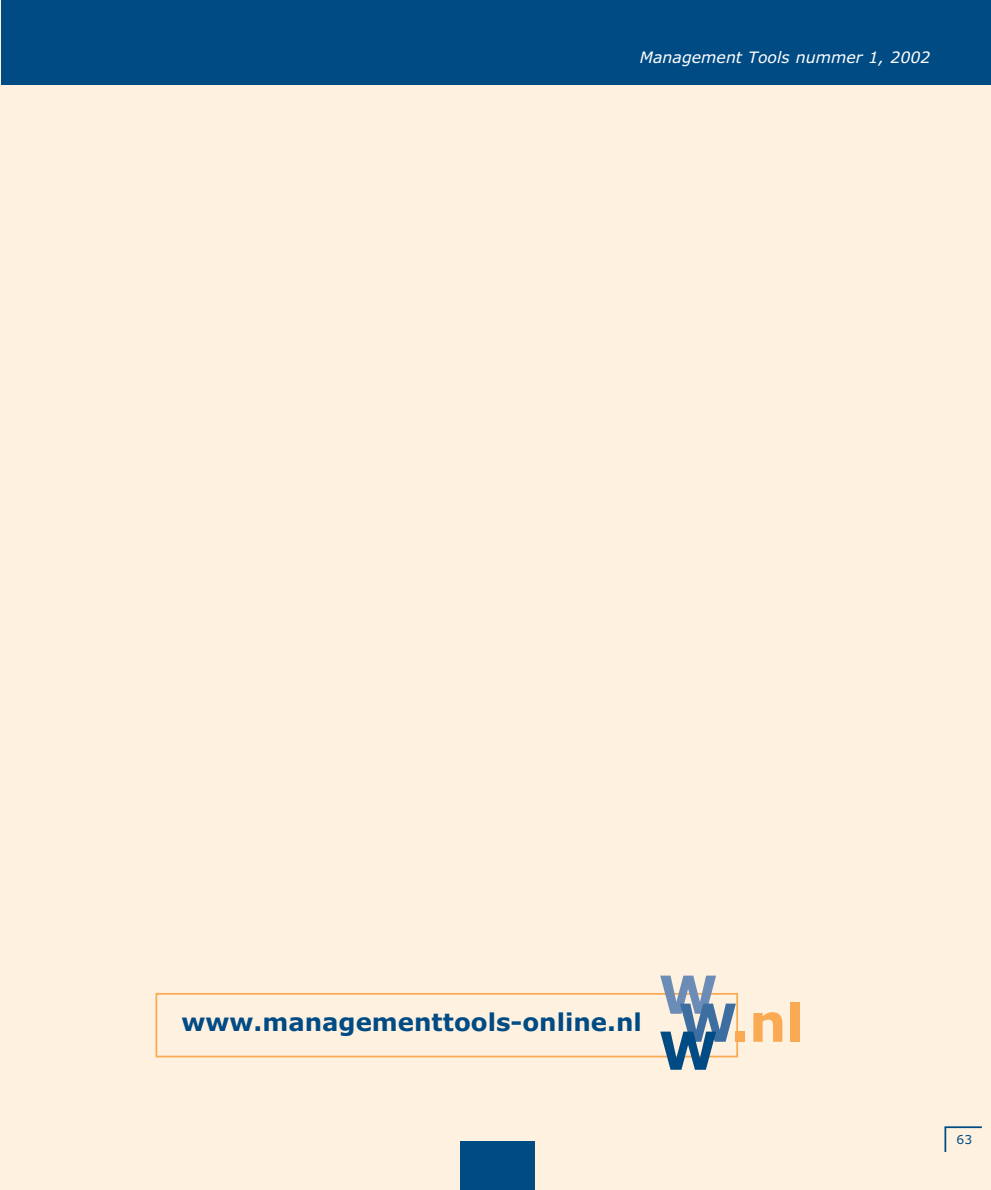
<style>
.page{position:relative;width:991px;height:1190px;background:#fff}
.page>*{position:absolute;margin:0;border:0;box-sizing:border-box;transform-origin:0 0}
.t1{font:700 52.5px "Verdana";color:#f9aa53}
.t2{font:700 52.5px "Verdana";color:#004b84}
.t3{font:700 24.5px "Verdana";color:#004b84}
.t4{font:italic 15.75px "Verdana";color:#fff}
.t5{font:12.25px "Verdana";color:#004b84}
.s1{color:#3c6ea2}
</style>
<div class="page">
<div style="left:0;top:0;width:990px;height:1190px;background:#fef1e0"></div>
<div style="left:460px;top:1141px;width:75px;height:49px;background:#004b84"></div>
<hr style="left:944px;top:1126px;width:37px;height:2px;background:#004b84">
<hr style="left:944px;top:1127px;width:2px;height:25px;background:#004b84">
<div style="left:2px;top:0;width:988px;height:84px;background:#004b84"></div>
<div style="left:155px;top:993px;width:583px;height:64px;border:2px solid #f9aa53"></div>
<p class="t4" style="left:640px;top:51px;width:292px">Management Tools nummer 1, 2002</p>
<p class="t3" style="left:182px;top:1012px;width:537px">www.managementtools-online.nl <sup>W</sup></p>
<h1 class="t1" style="left:678px;top:1002px;width:128px"><span class="s1">W</span>.nl</h1>
<h1 class="t2" style="left:658px;top:1030px;width:61px">W</h1>
<p class="t5" style="left:956px;top:1134px;width:17px">63</p>
</div>
